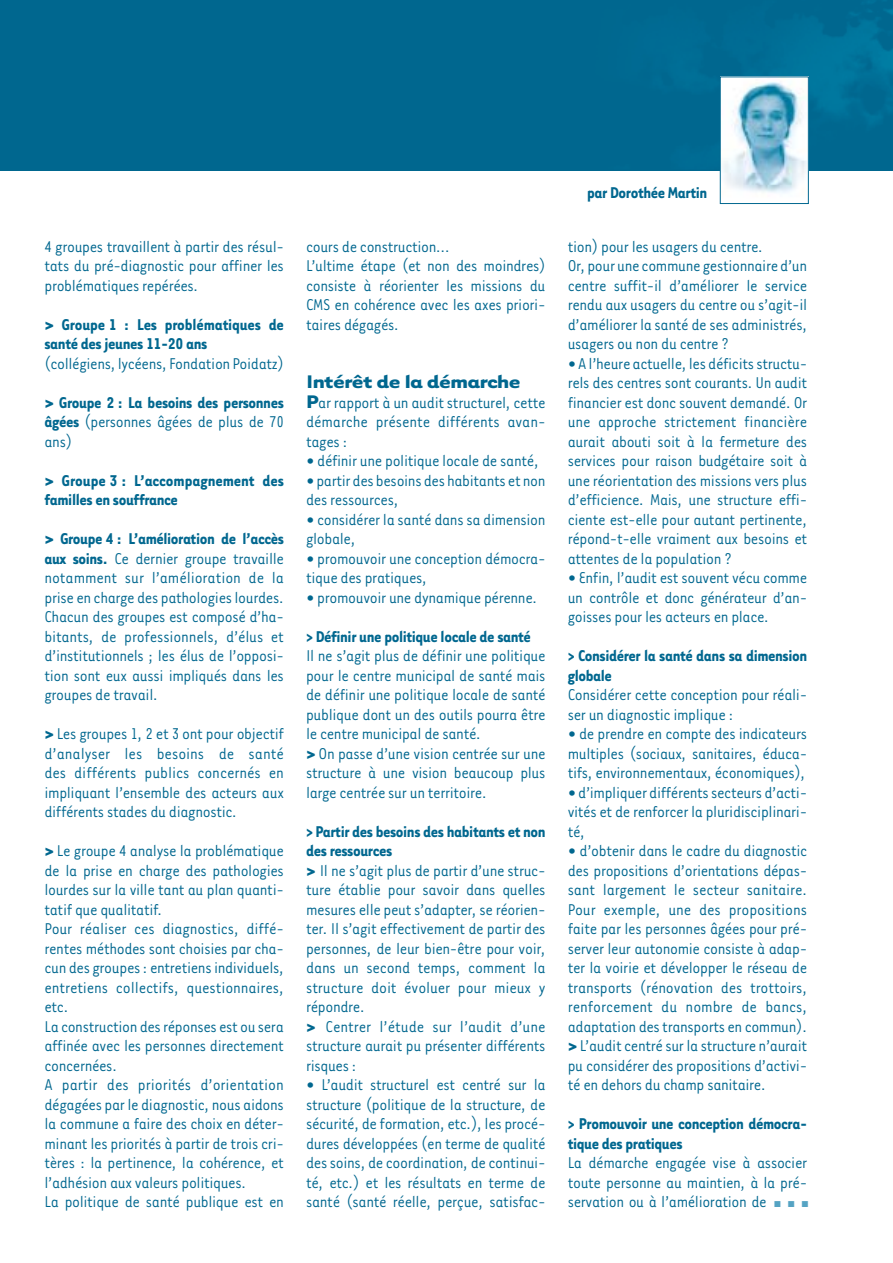
<style>
.page{position:relative;width:893px;height:1263px;background:#fff}
.page>*{position:absolute;margin:0;border:0;box-sizing:border-box;transform-origin:0 0}
.t1{font:700 36.45px "Tarzana Wide";color:#55a3c3}
.t2{font:700 21px "Tarzana Wide";letter-spacing:-.03em;color:#00678f}
.t3{font:18px/19.5px "Tarzana Narrow";letter-spacing:-.02em;color:#00678f;text-align:justify}
.t4{font:700 18px/19.5px "Tarzana Narrow";letter-spacing:-.02em;color:#00678f}
.s1{font-family:"Tarzana Wide"}
.s2{font-family:"Tarzana Wide";font-weight:700}
.s3{font-weight:700}
.s4{font-family:"Tarzana Wide";font-weight:700;font-size:21px}
.s5{font-family:"Tarzana Wide";font-size:21px}
.s6{font-weight:400}
</style>
<div class="page">
<div style="left:0;top:0;width:892px;height:170px;background:#00678f"></div>
<img style="left:720px;top:1px;width:172px;height:169px">
<hr style="left:0;top:170px;width:892px;height:1px;background:#00678f">
<img style="left:722px;top:79px;width:84px;height:114px">
<div style="left:720px;top:77px;width:88px;height:127px;border:1px solid #00678f"></div>
<p class="t3" style="left:44px;top:236px;width:241px">4 groupes travaillent à partir des résul&shy;tats du pré-diagnostic pour affiner les problématiques repérées.</p>
<p class="t4" style="left:44px;top:316px;width:241px"><span class="s1">&gt;</span> Groupe 1 : Les problématiques de santé des jeunes 11-20 ans</p>
<p class="t3" style="left:44px;top:343px;width:241px;line-height:39px">(collégiens, lycéens, Fondation Poidatz) <span class="s2">&gt;</span> <span class="s3">Groupe 2 : La besoins des personnes</span></p>
<p class="t3" style="left:44px;top:411px;width:241px"><span class="s3">âgées</span> (personnes âgées de plus de 70 ans)</p>
<p class="t4" style="left:44px;top:472px;width:241px"><span class="s1">&gt;</span> Groupe 3 : L’accompagnement des familles en souffrance</p>
<p class="t3" style="left:44px;top:528px;width:241px"><span class="s2">&gt;</span> <span class="s3">Groupe 4 : L’amélioration de l’accès aux soins.</span> Ce dernier groupe travaille notamment sur l’amélioration de la prise en charge des pathologies lourdes.<br>Chacun des groupes est composé d’ha&shy;bitants, de professionnels, d’élus et d’institutionnels ; les élus de l’opposi&shy;tion sont eux aussi impliqués dans les groupes de travail.</p>
<p class="t3" style="left:44px;top:723px;width:241px"><span class="s2">&gt;</span> Les groupes 1, 2 et 3 ont pour objectif d’analyser les besoins de santé des différents publics concernés en impliquant l’ensemble des acteurs aux différents stades du diagnostic.</p>
<p class="t3" style="left:44px;top:840px;width:241px;text-align:left"><span class="s2">&gt;</span> Le groupe 4 analyse la problématique de la prise en charge des pathologies lourdes sur la ville tant au plan quanti&shy;tatif que qualitatif.<br>Pour réaliser ces diagnostics, diffé&shy;rentes méthodes sont choisies par cha&shy;cun des groupes : entretiens individuels, entretiens collectifs, questionnaires, etc.<br>La construction des réponses est ou sera affinée avec les personnes directement concernées.<br>A partir des priorités d’orientation dégagées par le diagnostic, nous aidons la commune a faire des choix en déter&shy;minant les priorités à partir de trois cri&shy;tères : la pertinence, la cohérence, et l’adhésion aux valeurs politiques.<br>La politique de santé publique est en</p>
<p class="t3" style="left:306px;top:236px;width:241px;text-align:left">cours de construction…<br>L’ultime étape (et non des moindres) consiste à réorienter les missions du<br>CMS en cohérence avec les axes priori&shy;taires dégagés.</p>
<p class="t2" style="left:306px;top:374px;width:216px">Intérêt de la démarche</p>
<p class="t3" style="left:306px;top:392px;width:241px"><span class="s4">P</span>ar rapport à un audit structurel, cette démarche présente différents avan&shy;tages :</p>
<p class="t3" style="left:306px;top:450px;width:234px"><span class="s4">•</span> définir une politique locale de santé,</p>
<p class="t3" style="left:306px;top:470px;width:241px"><span class="s4">•</span>partir des besoins des habitants et non des ressources,</p>
<p class="t3" style="left:306px;top:509px;width:241px"><span class="s4">•</span> considérer la santé dans sa dimension globale,</p>
<p class="t3" style="left:306px;top:548px;width:241px"><span class="s4">•</span> promouvoir une conception démocra&shy;tique des pratiques,</p>
<p class="t4" style="left:306px;top:579px;width:233px;line-height:39px"><span class="s5">•</span> <span class="s6">promouvoir une dynamique pérenne. </span>&gt; Définir une politique locale de santé</p>
<p class="t3" style="left:306px;top:645px;width:241px;text-align:left">Il ne s’agit plus de définir une politique pour le centre municipal de santé mais de définir une politique locale de santé publique dont un des outils pourra être le centre municipal de santé.<br><span class="s2">&gt;</span> On passe d’une vision centrée sur une structure à une vision beaucoup plus large centrée sur un territoire.</p>
<p class="t3" style="left:306px;top:821px;width:241px;text-align:left"><span class="s3">&gt; Partir des besoins des habitants et non des ressources<br></span><span class="s2">&gt;</span> Il ne s’agit plus de partir d’une struc&shy;ture établie pour savoir dans quelles mesures elle peut s’adapter, se réorien&shy;ter. Il s’agit effectivement de partir des personnes, de leur bien-être pour voir, dans un second temps, comment la structure doit évoluer pour mieux y répondre.<br><span class="s2">&gt;</span> Centrer l’étude sur l’audit d’une structure aurait pu présenter différents risques :</p>
<p class="t3" style="left:306px;top:1074px;width:241px"><span class="s4">•</span> L’audit structurel est centré sur la structure (politique de la structure, de sécurité, de formation, etc.), les procé&shy;dures développées (en terme de qualité des soins, de coordination, de continui&shy;té, etc.) et les résultats en terme de santé (santé réelle, perçue, satisfac-</p>
<p class="t4" style="left:587px;top:184px;width:121px">par Dorothée Martin</p>
<p class="t3" style="left:567px;top:236px;width:241px;text-align:left">tion) pour les usagers du centre.<br>Or, pour une commune gestionnaire d’un centre suffit-il d’améliorer le service rendu aux usagers du centre ou s’agit-il d’améliorer la santé de ses administrés, usagers ou non du centre ?</p>
<p class="t3" style="left:567px;top:353px;width:241px"><span class="s4">•</span>A l’heure actuelle, les déficits structu&shy;rels des centres sont courants. Un audit financier est donc souvent demandé. Or une approche strictement financière aurait abouti soit à la fermeture des services pour raison budgétaire soit à une réorientation des missions vers plus d’efficience. Mais, une structure effi&shy;ciente est-elle pour autant pertinente, répond-t-elle vraiment aux besoins et attentes de la population ?</p>
<p class="t3" style="left:567px;top:567px;width:241px"><span class="s4">•</span> Enfin, l’audit est souvent vécu comme un contrôle et donc générateur d’an&shy;goisses pour les acteurs en place.</p>
<p class="t4" style="left:567px;top:647px;width:241px">&gt; Considérer la santé dans sa dimension globale</p>
<p class="t3" style="left:567px;top:684px;width:241px">Considérer cette conception pour réali&shy;ser un diagnostic implique :</p>
<p class="t3" style="left:567px;top:723px;width:241px"><span class="s4">•</span> de prendre en compte des indicateurs multiples (sociaux, sanitaires, éduca&shy;tifs, environnementaux, économiques),</p>
<p class="t3" style="left:567px;top:782px;width:241px"><span class="s4">•</span>d’impliquer différents secteurs d’acti&shy;vités et de renforcer la pluridisciplinari&shy;té,</p>
<p class="t3" style="left:567px;top:840px;width:241px"><span class="s4">•</span> d’obtenir dans le cadre du diagnostic des propositions d’orientations dépas&shy;sant largement le secteur sanitaire.<br>Pour exemple, une des propositions faite par les personnes âgées pour pré&shy;server leur autonomie consiste à adap&shy;ter la voirie et développer le réseau de transports (rénovation des trottoirs, renforcement du nombre de bancs, adaptation des transports en commun). <span class="s2">&gt;</span> L’audit centré sur la structure n’aurait pu considérer des propositions d’activi&shy;té en dehors du champ sanitaire.</p>
<p class="t4" style="left:567px;top:1115px;width:241px">&gt; Promouvoir une conception démocra&shy;tique des pratiques</p>
<p class="t3" style="left:567px;top:1152px;width:241px">La démarche engagée vise à associer toute personne au maintien, à la pré&shy;servation ou à l’amélioration de</p>
<h1 class="t1" style="left:771px;top:1183px;width:42px">…</h1>
</div>
